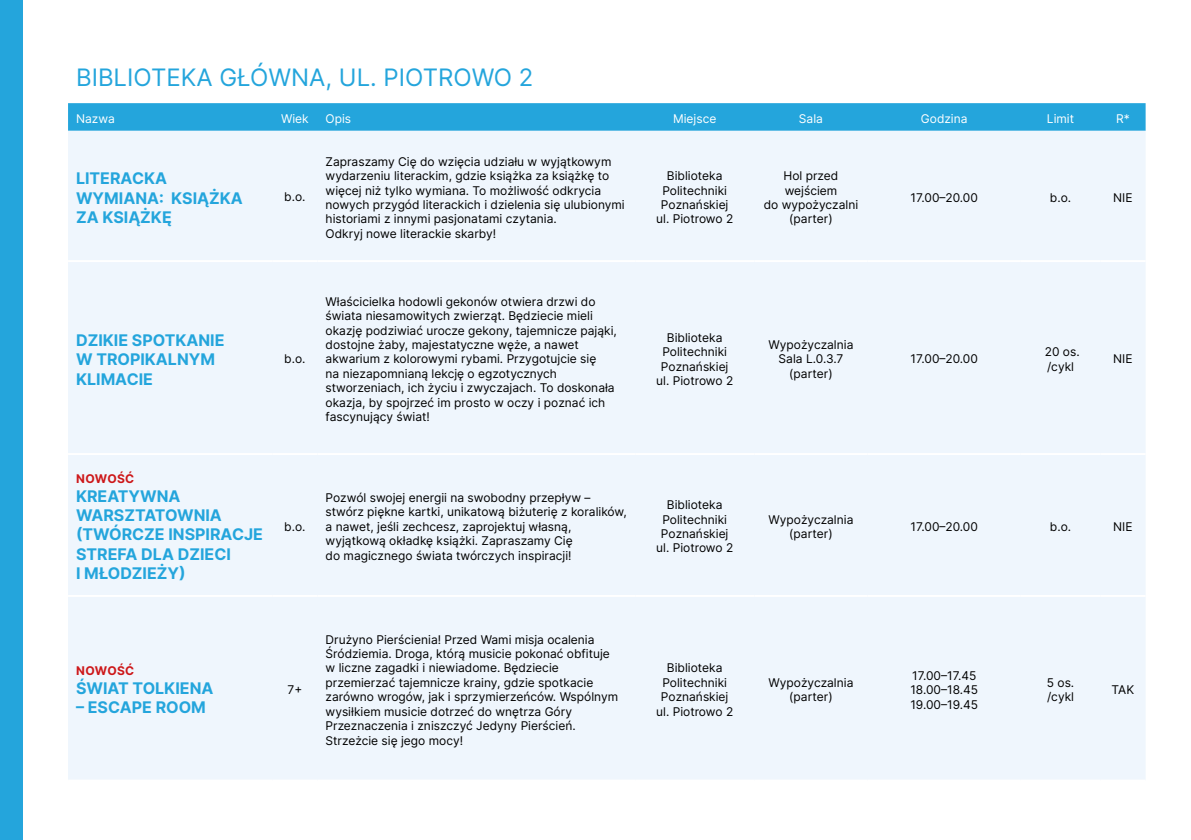
<style>
.page{position:relative;width:1191px;height:840px;background:#fff}
.page>*{position:absolute;margin:0;border:0;box-sizing:border-box;transform-origin:0 0}
.t1{font:24px "Inter";color:#24a5dc}
.t2{font:700 16px/19.2px "Inter";color:#24a5dc}
.t3{font:12px/14.4px "Inter";color:#000;text-align:center}
.t4{font:12px "Inter";color:#fff}
.t5{font:700 12px "Inter";letter-spacing:.025em;color:#cd1719}
</style>
<div class="page">
<div style="left:0;top:0;width:23px;height:839px;background:#24a5dc"></div>
<svg style="left:68px;top:103px;width:1077px;height:28px;background:#27a6dc"></svg>
<div style="left:68px;top:131px;width:1077px;height:648px;background:#eff6fd"></div>
<hr style="left:68px;top:260px;width:204px;height:2px;background:#fff">
<hr style="left:272px;top:260px;width:45px;height:2px;background:#fff">
<hr style="left:317px;top:260px;width:318px;height:2px;background:#fff">
<hr style="left:635px;top:260px;width:119px;height:2px;background:#fff">
<hr style="left:754px;top:260px;width:113px;height:2px;background:#fff">
<hr style="left:867px;top:260px;width:153px;height:2px;background:#fff">
<hr style="left:1020px;top:260px;width:80px;height:2px;background:#fff">
<hr style="left:1100px;top:260px;width:45px;height:2px;background:#fff">
<hr style="left:68px;top:453px;width:204px;height:2px;background:#fff">
<hr style="left:272px;top:453px;width:45px;height:2px;background:#fff">
<hr style="left:317px;top:453px;width:318px;height:2px;background:#fff">
<hr style="left:635px;top:453px;width:119px;height:2px;background:#fff">
<hr style="left:754px;top:453px;width:113px;height:2px;background:#fff">
<hr style="left:867px;top:453px;width:153px;height:2px;background:#fff">
<hr style="left:1020px;top:453px;width:80px;height:2px;background:#fff">
<hr style="left:1100px;top:453px;width:45px;height:2px;background:#fff">
<hr style="left:68px;top:594px;width:204px;height:2px;background:#fff">
<hr style="left:272px;top:594px;width:45px;height:2px;background:#fff">
<hr style="left:317px;top:594px;width:318px;height:2px;background:#fff">
<hr style="left:635px;top:594px;width:119px;height:2px;background:#fff">
<hr style="left:754px;top:594px;width:113px;height:2px;background:#fff">
<hr style="left:867px;top:594px;width:153px;height:2px;background:#fff">
<hr style="left:1020px;top:594px;width:80px;height:2px;background:#fff">
<hr style="left:1100px;top:594px;width:45px;height:2px;background:#fff">
<h1 class="t1" style="left:76px;top:60px;width:459px">BIBLIOTEKA GŁÓWNA, UL. PIOTROWO 2</h1>
<p class="t4" style="left:76px;top:110px;width:40px">Nazwa</p>
<p class="t4" style="left:281px;top:110px;width:29px">Wiek</p>
<p class="t4" style="left:325px;top:110px;width:27px">Opis</p>
<p class="t4" style="left:673px;top:110px;width:45px">Miejsce</p>
<p class="t4" style="left:799px;top:110px;width:26px">Sala</p>
<p class="t4" style="left:921px;top:110px;width:48px">Godzina</p>
<p class="t4" style="left:1047px;top:110px;width:29px">Limit</p>
<p class="t4" style="left:1116px;top:110px;width:15px">R*</p>
<h2 class="t2" style="left:76px;top:169px;width:168px">LITERACKA<br>WYMIANA: KSIĄŻKA<br>ZA KSIĄŻKĘ</h2>
<h2 class="t2" style="left:76px;top:330px;width:150px">DZIKIE SPOTKANIE<br>W TROPIKALNYM<br>KLIMACIE</h2>
<p class="t5" style="left:76px;top:469px;width:60px">NOWOŚĆ</p>
<h2 class="t2" style="left:76px;top:486px;width:188px">KREATYWNA<br>WARSZTATOWNIA (TWÓRCZE INSPIRACJE<br>STREFA DLA DZIECI<br>I MŁODZIEŻY)</h2>
<p class="t5" style="left:76px;top:661px;width:60px">NOWOŚĆ</p>
<h2 class="t2" style="left:76px;top:678px;width:139px">ŚWIAT TOLKIENA</h2>
<h2 class="t2" style="left:76px;top:697px;width:131px">– ESCAPE ROOM</h2>
<p class="t3" style="left:284px;top:189px;width:23px">b.o.</p>
<p class="t3" style="left:325px;top:154px;width:301px;text-align:left">Zapraszamy Cię do wzięcia udziału w wyjątkowym wydarzeniu literackim, gdzie książka za książkę to więcej niż tylko wymiana. To możliwość odkrycia nowych przygód literackich i dzielenia się ulubionymi historiami z innymi pasjonatami czytania.<br>Odkryj nowe literackie skarby!</p>
<p class="t3" style="left:284px;top:351px;width:23px">b.o.</p>
<p class="t3" style="left:325px;top:294px;width:293px;text-align:left">Właścicielka hodowli gekonów otwiera drzwi do świata niesamowitych zwierząt. Będziecie mieli okazję podziwiać urocze gekony, tajemnicze pająki, dostojne żaby, majestatyczne węże, a nawet akwarium z kolorowymi rybami. Przygotujcie się<br>na niezapomnianą lekcję o egzotycznych stworzeniach, ich życiu i zwyczajach. To doskonała okazja, by spojrzeć im prosto w oczy i poznać ich fascynujący świat!</p>
<p class="t3" style="left:656px;top:168px;width:79px">Biblioteka<br>Politechniki<br>Poznańskiej ul. Piotrowo 2</p>
<p class="t3" style="left:763px;top:168px;width:96px">Hol przed wejściem<br>do wypożyczalni (parter)</p>
<p class="t3" style="left:656px;top:330px;width:79px">Biblioteka<br>Politechniki<br>Poznańskiej ul. Piotrowo 2</p>
<p class="t3" style="left:768px;top:337px;width:86px">Wypożyczalnia<br>Sala L.0.3.7 (parter)</p>
<p class="t3" style="left:910px;top:190px;width:69px">17.00–20.00</p>
<p class="t3" style="left:1050px;top:190px;width:23px">b.o.</p>
<p class="t3" style="left:1113px;top:190px;width:21px">NIE</p>
<p class="t3" style="left:910px;top:351px;width:69px">17.00–20.00</p>
<p class="t3" style="left:1044px;top:344px;width:36px;text-align:left">20 os. /cykl</p>
<p class="t3" style="left:1113px;top:351px;width:21px">NIE</p>
<p class="t3" style="left:284px;top:518px;width:23px">b.o.</p>
<p class="t3" style="left:325px;top:490px;width:303px;text-align:left">Pozwól swojej energii na swobodny przepływ – stwórz piękne kartki, unikatową biżuterię z koralików, a nawet, jeśli zechcesz, zaprojektuj własną, wyjątkową okładkę książki. Zapraszamy Cię<br>do magicznego świata twórczych inspiracji!</p>
<p class="t3" style="left:656px;top:497px;width:79px">Biblioteka<br>Politechniki<br>Poznańskiej ul. Piotrowo 2</p>
<p class="t3" style="left:768px;top:511px;width:86px">Wypożyczalnia (parter)</p>
<p class="t3" style="left:910px;top:518px;width:69px">17.00–20.00</p>
<p class="t3" style="left:1050px;top:518px;width:23px">b.o.</p>
<p class="t3" style="left:1113px;top:518px;width:21px">NIE</p>
<p class="t3" style="left:287px;top:681px;width:16px">7+</p>
<p class="t3" style="left:325px;top:631px;width:294px;text-align:left">Drużyno Pierścienia! Przed Wami misja ocalenia Śródziemia. Droga, którą musicie pokonać obfituje w liczne zagadki i niewiadome. Będziecie przemierzać tajemnicze krainy, gdzie spotkacie zarówno wrogów, jak i sprzymierzeńców. Wspólnym wysiłkiem musicie dotrzeć do wnętrza Góry Przeznaczenia i zniszczyć Jedyny Pierścień.<br>Strzeżcie się jego mocy!</p>
<p class="t3" style="left:656px;top:660px;width:79px">Biblioteka<br>Politechniki<br>Poznańskiej ul. Piotrowo 2</p>
<p class="t3" style="left:768px;top:674px;width:86px">Wypożyczalnia (parter)</p>
<p class="t3" style="left:910px;top:667px;width:69px;text-align:left">17.00–17.45<br>18.00–18.45<br>19.00–19.45</p>
<p class="t3" style="left:1046px;top:674px;width:29px;text-align:left">5 os. /cykl</p>
<p class="t3" style="left:1111px;top:681px;width:24px">TAK</p>
</div>
